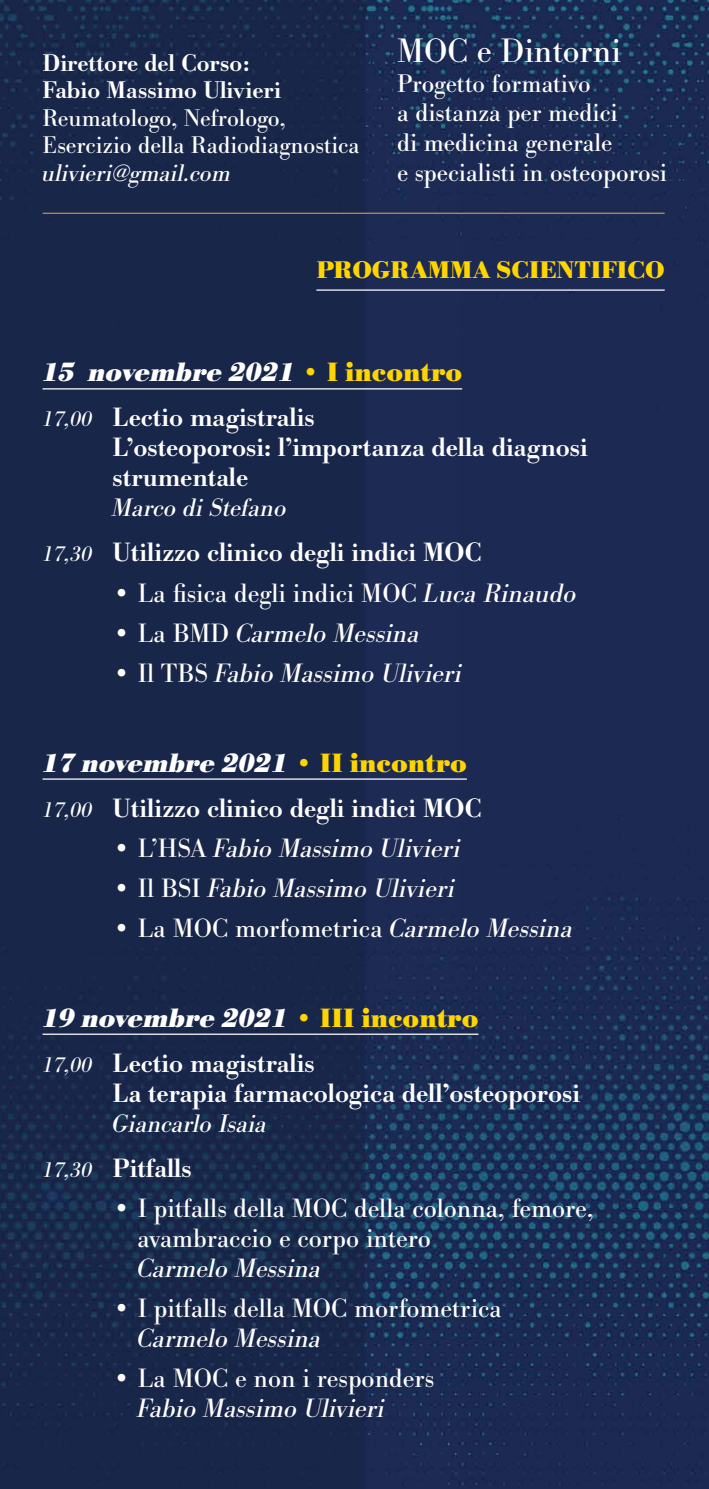
<style>
.page{position:relative;width:709px;height:1489px;background:#fff}
.page>*{position:absolute;margin:0;border:0;box-sizing:border-box;transform-origin:0 0}
.t1{font:35.25px "Bodoni URW";color:#fff}
.t2{font:500 27.5px/45px "Bodoni URW";color:#fff}
.t3{font:27.5px/30px "Bodoni URW";color:#fff}
.t4{font:italic 27.5px "Bodoni URW";color:#fff}
.t5{font:26.5px/29.8px "Bodoni URW";color:#fff}
.t6{font:italic 26.25px "Bodoni URW";color:#fff}
.t7{font:25px/27.5px "Bodoni URW";color:#fff}
.t8{font:500 25px/27.5px "Bodoni URW";color:#fff}
.t9{font:700 25px "Bodoni URW";color:#ffd500}
.t10{font:italic 25px "Bodoni URW";color:#fff}
.s1{font-weight:700;font-style:italic}
.s2{font-weight:700;color:#ffd500}
.s3{font-weight:400;font-style:italic;font-size:22.5px}
.s4{font-style:italic}
.s5{font-style:normal}
</style>
<div class="page">
<img style="left:0;top:0;width:709px;height:1488px">
<hr style="left:316px;top:289px;width:348px;height:2px;background:#fff">
<hr style="left:43px;top:388px;width:419px;height:1px;background:#fff">
<hr style="left:43px;top:778px;width:424px;height:1px;background:#fff">
<hr style="left:43px;top:1033px;width:435px;height:1px;background:#fff">
<hr style="left:43px;top:213px;width:621px;height:1px;background:#e0ae51">
<p class="t8" style="left:43px;top:49px;width:240px">Direttore del Corso:<br>Fabio Massimo Ulivieri</p>
<p class="t7" style="left:43px;top:104px;width:318px">Reumatologo, Nefrologo,<br>Esercizio della Radiodiagnostica</p>
<p class="t10" style="left:43px;top:158px;width:190px">ulivieri@gmail.com</p>
<p class="t1" style="left:397px;top:30px;width:225px">MOC e Dintorni</p>
<p class="t5" style="left:397px;top:68px;width:271px">Progetto formativo<br>a distanza per medici<br>di medicina generale<br>e specialisti in osteoporosi</p>
<p class="t9" style="left:316px;top:255px;width:350px">PROGRAMMA SCIENTIFICO</p>
<p class="t2" style="left:43px;top:350px;width:421px"><span class="s1">15 novembre 2021</span> <span class="s2">• I incontro<br></span><span class="s3">17,00</span> Lectio magistralis</p>
<p class="t2" style="left:113px;top:433px;width:476px;line-height:30px">L’osteoporosi: l’importanza della diagnosi strumentale</p>
<p class="t6" style="left:113px;top:492px;width:176px">Marco di Stefano</p>
<p class="t2" style="left:43px;top:530px;width:441px"><span class="s3">17,30</span> Utilizzo clinico degli indici MOC</p>
<p class="t3" style="left:113px;top:577px;width:466px">• La fisica degli indici MOC <span class="s4">Luca Rinaudo</span></p>
<p class="t4" style="left:113px;top:616px;width:309px"><span class="s5">• La BMD</span> Carmelo Messina</p>
<p class="t4" style="left:113px;top:656px;width:351px"><span class="s5">• Il TBS</span> Fabio Massimo Ulivieri</p>
<p class="t2" style="left:43px;top:741px;width:441px"><span class="s1">17 novembre 2021</span> <span class="s2">• II incontro<br></span><span class="s3">17,00</span> Utilizzo clinico degli indici MOC</p>
<p class="t4" style="left:113px;top:831px;width:350px"><span class="s5">• L’HSA</span> Fabio Massimo Ulivieri</p>
<p class="t4" style="left:113px;top:871px;width:344px"><span class="s5">• Il BSI</span> Fabio Massimo Ulivieri</p>
<p class="t3" style="left:113px;top:912px;width:462px">• La MOC morfometrica <span class="s4">Carmelo Messina</span></p>
<p class="t2" style="left:43px;top:996px;width:437px"><span class="s1">19 novembre 2021</span> <span class="s2">• III incontro<br></span><span class="s3">17,00</span> Lectio magistralis</p>
<p class="t2" style="left:113px;top:1070px;width:469px">La terapia farmacologica dell’osteoporosi</p>
<p class="t6" style="left:113px;top:1107px;width:156px">Giancarlo Isaia</p>
<p class="t2" style="left:43px;top:1145px;width:150px"><span class="s3">17,30</span> Pitfalls</p>
<p class="t3" style="left:138px;top:1192px;width:457px;text-indent:-25px">• I pitfalls della MOC della colonna, femore, avambraccio e corpo intero</p>
<p class="t4" style="left:138px;top:1251px;width:186px">Carmelo Messina</p>
<p class="t3" style="left:113px;top:1292px;width:390px">• I pitfalls della MOC morfometrica</p>
<p class="t4" style="left:138px;top:1321px;width:186px">Carmelo Messina</p>
<p class="t3" style="left:113px;top:1362px;width:323px">• La MOC e non i responders</p>
<p class="t4" style="left:138px;top:1391px;width:249px">Fabio Massimo Ulivieri</p>
</div>
